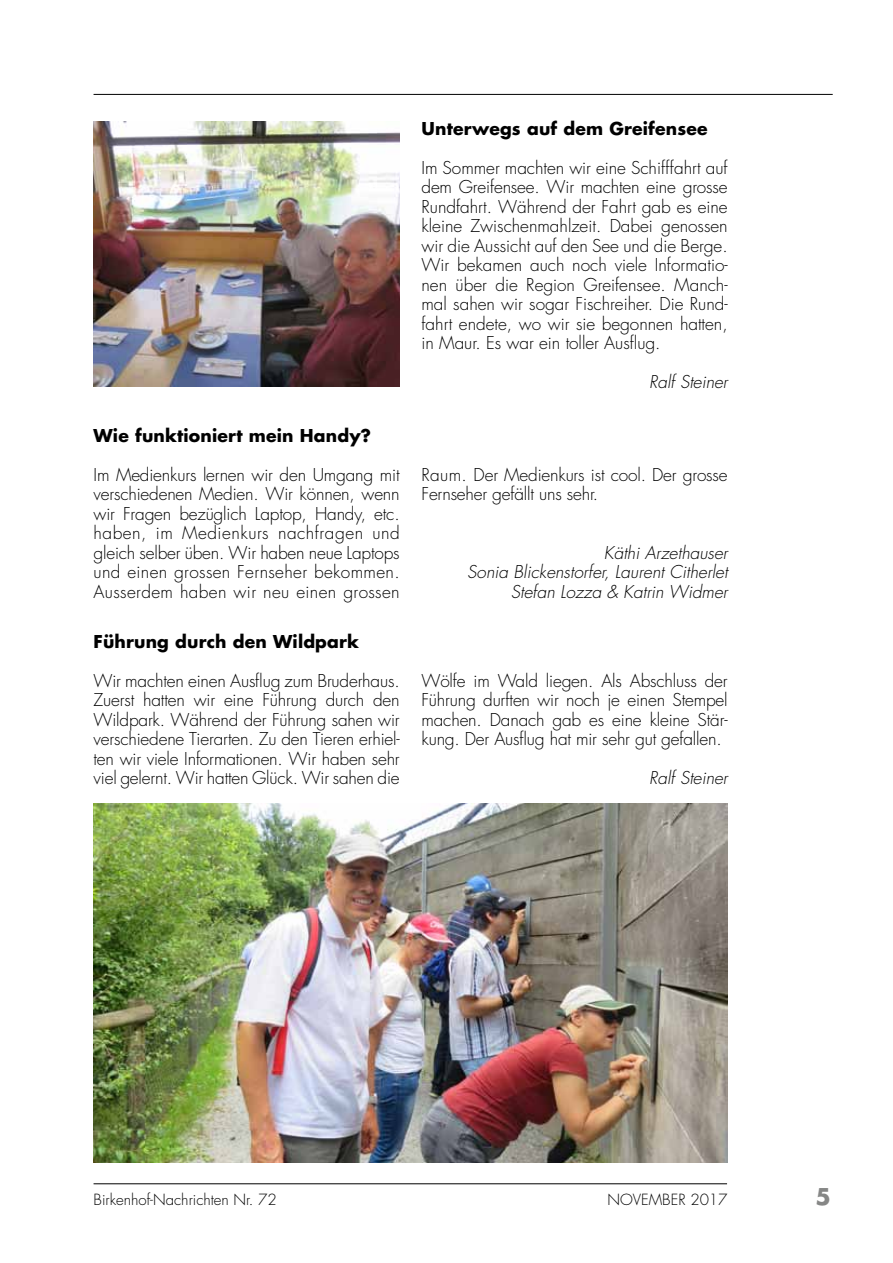
<style>
.page{position:relative;width:893px;height:1263px;background:#fff}
.page>*{position:absolute;margin:0;border:0;box-sizing:border-box;transform-origin:0 0}
.t1{font:700 22.5px "Futura";color:#868786}
.t2{font:300 17.25px/19.5px "Futura";letter-spacing:-.01em;color:#000;text-align:justify}
.t3{font:italic 300 17.25px/19.5px "Futura";color:#000;text-align:right}
.t4{font:700 17.25px "Futura";letter-spacing:.01em;color:#000}
.t5{font:300 15px "Futura";color:#000}
</style>
<div class="page">
<hr style="left:94px;top:94px;width:739px;height:1px;background:#000">
<hr style="left:94px;top:1183px;width:633px;height:1px;background:#000">
<img style="left:94px;top:121px;width:306px;height:266px">
<img style="left:94px;top:804px;width:633px;height:358px">
<p class="t4" style="left:421px;top:117px;width:288px">Unterwegs auf dem Greifensee</p>
<p class="t2" style="left:421px;top:158px;width:308px">Im Sommer machten wir eine Schifffahrt auf dem Greifensee. Wir machten eine grosse Rundfahrt. Während der Fahrt gab es eine kleine Zwischenmahlzeit. Dabei genossen wir die Aussicht auf den See und die Berge.<br>Wir bekamen auch noch viele Informatio&shy;nen über die Region Greifensee. Manch&shy;mal sahen wir sogar Fischreiher. Die Rund&shy;fahrt endete, wo wir sie begonnen hatten, in Maur. Es war ein toller Ausflug.</p>
<p class="t3" style="left:649px;top:373px;width:80px">Ralf Steiner</p>
<p class="t4" style="left:94px;top:424px;width:279px">Wie funktioniert mein Handy?</p>
<p class="t2" style="left:94px;top:465px;width:308px">Im Medienkurs lernen wir den Umgang mit verschiedenen Medien. Wir können, wenn wir Fragen bezüglich Laptop, Handy, etc. haben, im Medienkurs nachfragen und gleich selber üben. Wir haben neue Laptops und einen grossen Fernseher bekommen.<br>Ausserdem haben wir neu einen grossen</p>
<p class="t2" style="left:421px;top:465px;width:308px">Raum. Der Medienkurs ist cool. Der grosse<br>Fernseher gefällt uns sehr.</p>
<p class="t3" style="left:467px;top:543px;width:262px">Käthi Arzethauser<br>Sonia Blickenstorfer, Laurent Citherlet<br>Stefan Lozza &amp; Katrin Widmer</p>
<p class="t4" style="left:94px;top:630px;width:267px">Führung durch den Wildpark</p>
<p class="t2" style="left:94px;top:671px;width:308px">Wir machten einen Ausflug zum Bruderhaus.<br>Zuerst hatten wir eine Führung durch den Wildpark. Während der Führung sahen wir verschiedene Tierarten. Zu den Tieren erhiel&shy;ten wir viele Informationen. Wir haben sehr viel gelernt. Wir hatten Glück. Wir sahen die</p>
<p class="t2" style="left:421px;top:671px;width:308px">Wölfe im Wald liegen. Als Abschluss der Führung durften wir noch je einen Stempel machen. Danach gab es eine kleine Stär&shy;kung. Der Ausflug hat mir sehr gut gefallen.</p>
<p class="t3" style="left:649px;top:769px;width:80px">Ralf Steiner</p>
<p class="t5" style="left:94px;top:1190px;width:185px">Birkenhof-Nachrichten Nr. 72</p>
<p class="t5" style="left:607px;top:1190px;width:122px">NOVEMBER 2017</p>
<h1 class="t1" style="left:816px;top:1181px;width:17px">5</h1>
</div>
